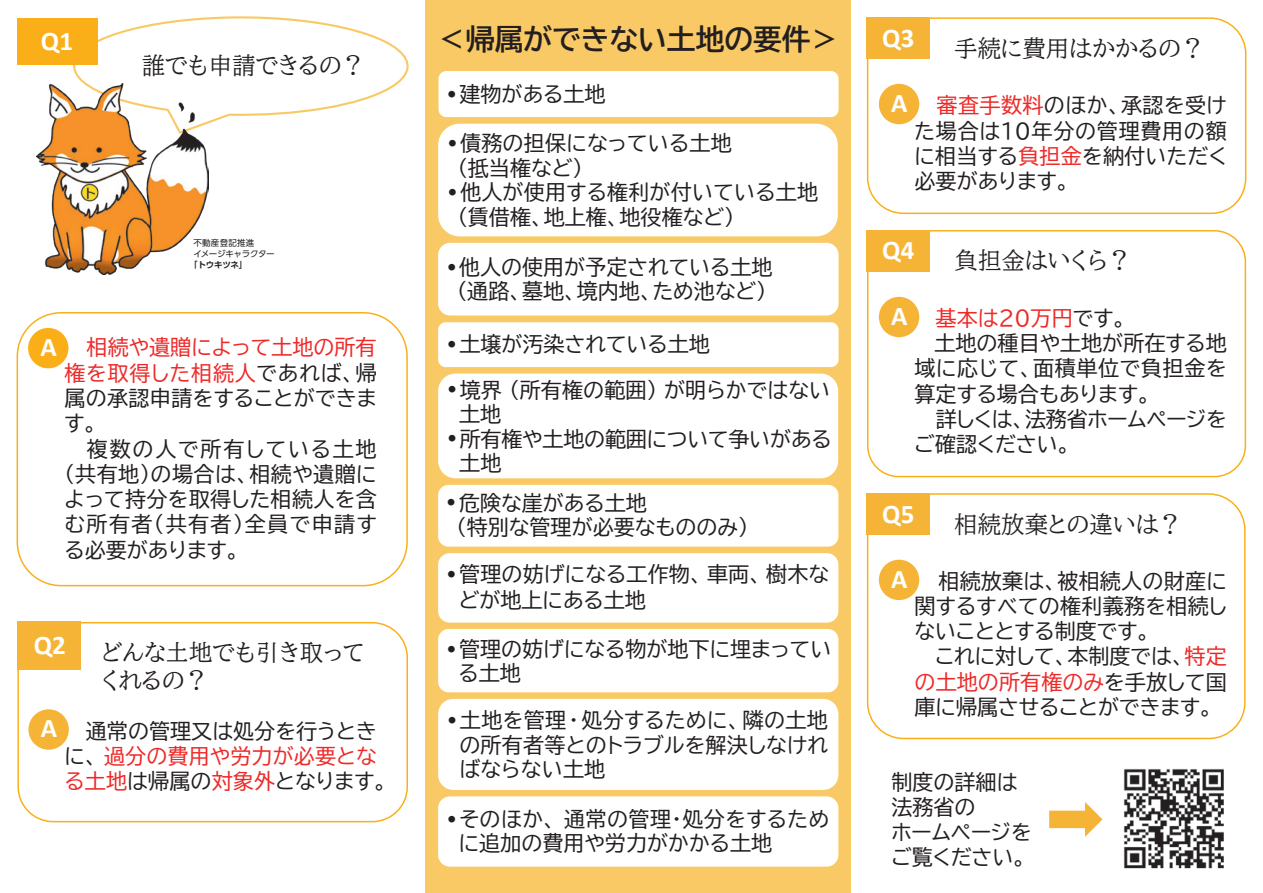
<style>
.page{position:relative;width:1263px;height:893px;background:#fff}
.page>*{position:absolute;margin:0;border:0;box-sizing:border-box;transform-origin:0 0}
.t1{font:700 28.65px "BIZUDP Gothic";color:#231f20}
.t2{font:700 27px "Calibri";color:#fff}
.t3{font:23.4px/28px "BIZ UDP Mincho Medium";letter-spacing:.005em;color:#231f20}
.t4{font:21px/25.2px "BIZUDP Gothic";letter-spacing:.005em;color:#231f20}
.t5{font:8.55px/10.6px "UD Shin Go Pr 6 N";letter-spacing:-.02em;color:#231f20}
.t6{font:700 8.55px "UD Shin Go Pr 6 N De";letter-spacing:-.03em;color:#231f20}
.s1{color:#ee2a29}
</style>
<div class="page">
<div style="left:425px;top:0;width:425px;height:893px;background:#f9c965"></div>
<svg style="left:73px;top:16px;width:336px;height:107px"></svg>
<div style="left:17px;top:18px;width:81px;height:47px;background:#faaf18"></div>
<div style="left:17px;top:622px;width:391px;height:200px;border:1px solid #faaf18;border-radius:35px"></div>
<div style="left:867px;top:17px;width:379px;height:197px;border:1px solid #faaf18;border-radius:36px"></div>
<div style="left:867px;top:230px;width:379px;height:247px;border:1px solid #faaf18;border-radius:31px"></div>
<div style="left:867px;top:493px;width:378px;height:246px;border:1px solid #faaf18;border-radius:36px"></div>
<svg style="left:1049px;top:802px;width:53px;height:35px"></svg>
<div style="left:28px;top:328px;width:40px;height:40px;background:#faaf18;border-radius:50%"></div>
<div style="left:28px;top:709px;width:41px;height:41px;background:#f5b436;border-radius:50%"></div>
<div style="left:879px;top:84px;width:40px;height:40px;background:#f5b436;border-radius:50%"></div>
<div style="left:879px;top:297px;width:40px;height:40px;background:#f5b436;border-radius:50%"></div>
<div style="left:879px;top:560px;width:40px;height:40px;background:#f5b436;border-radius:50%"></div>
<div style="left:17px;top:621px;width:63px;height:49px;background:#f5b436"></div>
<div style="left:438px;top:124px;width:400px;height:112px;background:#fff;border-radius:22px"></div>
<div style="left:438px;top:699px;width:400px;height:91px;background:#fff;border-radius:15px"></div>
<div style="left:438px;top:243px;width:400px;height:73px;background:#fff;border-radius:12px"></div>
<div style="left:438px;top:485px;width:400px;height:62px;background:#fff;border-radius:10px"></div>
<div style="left:438px;top:374px;width:400px;height:104px;background:#fff;border-radius:17px"></div>
<div style="left:438px;top:322px;width:400px;height:45px;background:#fff;border-radius:7px"></div>
<div style="left:438px;top:629px;width:400px;height:63px;background:#fff;border-radius:11px"></div>
<div style="left:438px;top:553px;width:400px;height:70px;background:#fff;border-radius:12px"></div>
<div style="left:438px;top:796px;width:400px;height:71px;background:#fff;border-radius:12px"></div>
<div style="left:438px;top:71px;width:400px;height:46px;background:#fff;border-radius:8px"></div>
<div style="left:867px;top:17px;width:63px;height:41px;background:#f5b436"></div>
<div style="left:867px;top:230px;width:63px;height:41px;background:#f5b436"></div>
<div style="left:867px;top:493px;width:63px;height:42px;background:#f5b436"></div>
<img style="left:1123px;top:768px;width:101px;height:101px">
<img style="left:36px;top:83px;width:173px;height:192px">
<p class="t2" style="left:41px;top:25px;width:34px">Q1</p>
<p class="t3" style="left:142px;top:51px;width:225px">誰でも申請できるの？</p>
<p class="t5" style="left:193px;top:238px;width:83px">不動産登記推進<br>イメージキャラクター</p>
<p class="t6" style="left:189px;top:258px;width:60px">「トウキツネ」</p>
<p class="t4" style="left:64px;top:335px;width:314px"><span class="s1">　 相続や遺贈によって土地の所有権を取得した相続人</span>であれば、帰属の承認申請をすることができます。<br>　 複数の人で所有している土地(共有地)の場合は、相続や遺贈によって持分を取得した相続人を含む所有者(共有者)全員で申請する必要があります。</p>
<p class="t2" style="left:40px;top:330px;width:18px">A</p>
<p class="t2" style="left:34px;top:628px;width:34px">Q2</p>
<p class="t3" style="left:102px;top:638px;width:264px">どんな土地でも引き取ってくれるの？</p>
<p class="t2" style="left:41px;top:712px;width:18px">A</p>
<p class="t4" style="left:65px;top:718px;width:324px">　 通常の管理又は処分を行うときに、 <span class="s1">過分の費用や労力が必要となる土地</span>は帰属の<span class="s1">対象外</span>となります。</p>
<h1 class="t1" style="left:437px;top:25px;width:403px">＜帰属ができない土地の要件＞</h1>
<p class="t4" style="left:448px;top:81px;width:159px"><sup>●</sup> 建物がある土地</p>
<p class="t4" style="left:457px;top:131px;width:276px;line-height:24.5px;text-indent:-9px"><sup>●</sup> 債務の担保になっている土地（抵当権など）</p>
<p class="t4" style="left:457px;top:180px;width:362px;line-height:24.5px;text-indent:-9px"><sup>●</sup> 他人が使用する権利が付いている土地（賃借権、地上権、地役権など）</p>
<p class="t4" style="left:448px;top:255px;width:326px;line-height:24.5px;text-align:center"><sup>●</sup> 他人の使用が予定されている土地（通路、墓地、境内地、ため池など）</p>
<p class="t4" style="left:448px;top:332px;width:263px"><sup>●</sup> 土壌が汚染されている土地</p>
<p class="t4" style="left:459px;top:378px;width:373px;line-height:24.5px;text-indent:-11px"><sup>●</sup> 境界 （所有権の範囲）が明らかではない土地</p>
<p class="t4" style="left:459px;top:426px;width:374px;line-height:24.5px;text-indent:-11px"><sup>●</sup> 所有権や土地の範囲について争いがある土地</p>
<p class="t4" style="left:456px;top:490px;width:294px;line-height:24.5px;text-indent:-9px"><sup>●</sup> 危険な崖がある土地<br>（特別な管理が必要なもののみ）</p>
<p class="t4" style="left:459px;top:562px;width:372px;text-indent:-11px"><sup>●</sup> 管理の妨げになる工作物、車両、樹木などが地上にある土地</p>
<p class="t4" style="left:458px;top:637px;width:374px;line-height:24.5px;text-indent:-11px"><sup>●</sup> 管理の妨げになる物が地下に埋まっている土地</p>
<p class="t4" style="left:459px;top:708px;width:370px;line-height:24.5px;text-align:justify;text-indent:-11px"><sup>●</sup> 土地を管理・処分するために、隣の土地の所有者等とのトラブルを解決しなければならない土地</p>
<p class="t4" style="left:459px;top:807px;width:372px;line-height:24.5px;text-indent:-11px"><sup>●</sup> そのほか、 通常の管理・処分をするために追加の費用や労力がかかる土地</p>
<p class="t2" style="left:882px;top:21px;width:34px">Q3</p>
<p class="t3" style="left:954px;top:34px;width:252px">手続に費用はかかるの？</p>
<p class="t2" style="left:891px;top:86px;width:18px">A</p>
<p class="t4" style="left:914px;top:93px;width:314px;text-align:justify">　 <span class="s1">審査手数料</span>のほか、承認を受けた場合は１０年分の管理費用の額に相当する<span class="s1">負担金</span>を納付いただく必要があります。</p>
<p class="t2" style="left:882px;top:234px;width:34px">Q4</p>
<p class="t3" style="left:954px;top:246px;width:178px">負担金はいくら？</p>
<p class="t4" style="left:914px;top:305px;width:314px">　 <span class="s1">基本は２０万円</span>です。<br>　 土地の種目や土地が所在する地域に応じて、面積単位で負担金を算定する場合もあります。</p>
<p class="t4" style="left:914px;top:406px;width:314px;text-indent:21px">詳しくは、法務省ホームページをご確認ください。</p>
<p class="t2" style="left:891px;top:299px;width:18px">A</p>
<p class="t2" style="left:882px;top:497px;width:34px">Q5</p>
<p class="t3" style="left:954px;top:510px;width:229px">相続放棄との違いは？</p>
<p class="t4" style="left:914px;top:568px;width:314px">　 相続放棄は、被相続人の財産に関するすべての権利義務を相続しないこととする制度です。<br>　 これに対して、本制度では、<span class="s1">特定の土地の所有権のみ</span>を手放して国庫に帰属させることができます。</p>
<p class="t2" style="left:891px;top:562px;width:18px">A</p>
<p class="t4" style="left:891px;top:769px;width:142px">制度の詳細は法務省の<br>ホームページをご覧ください。</p>
</div>
